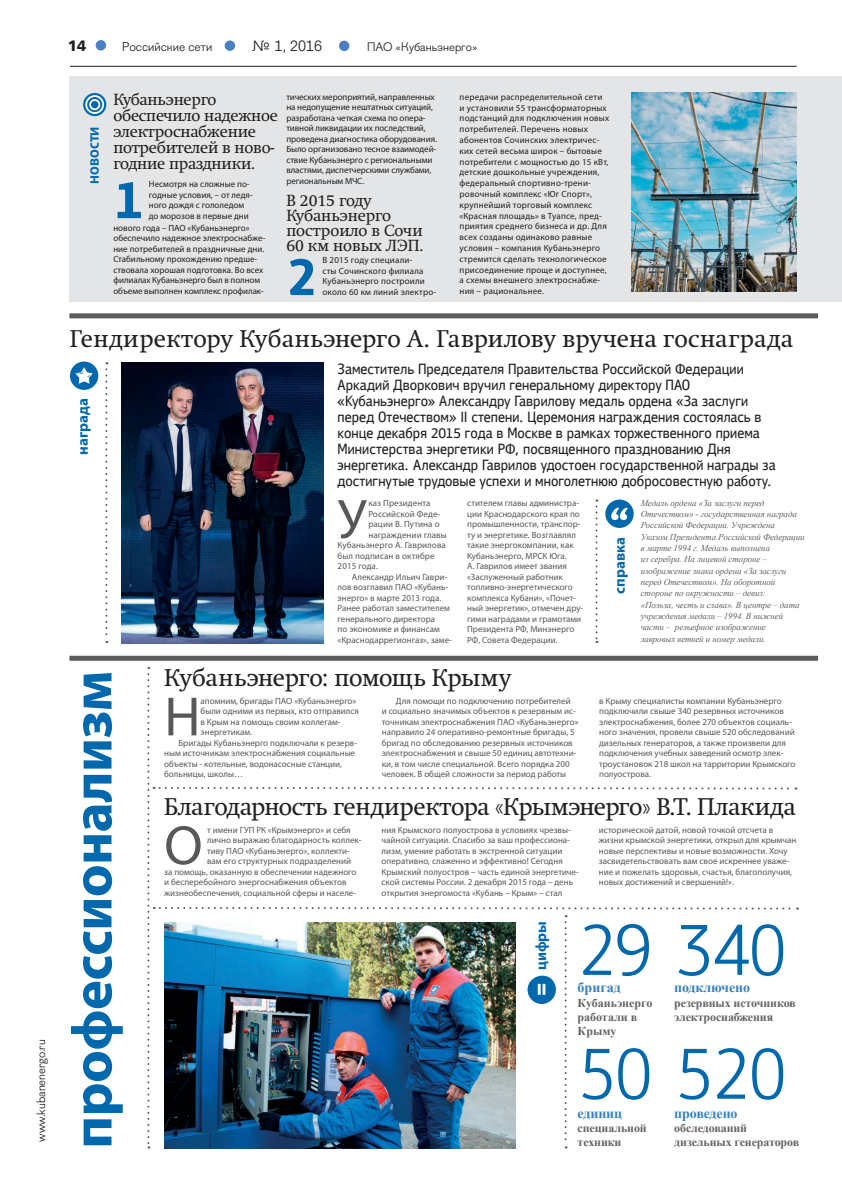
<style>
.page{position:relative;width:842px;height:1191px;background:#fff}
.page>*{position:absolute;margin:0;border:0;box-sizing:border-box;transform-origin:0 0}
.t1{font:700 57px "Myriad Pro";letter-spacing:-.01em;color:#0068ac}
.t2{font:55.7px "Myriad Pro";color:#57585a}
.t3{font:24px "Swift C";letter-spacing:-.005em;color:#231f20}
.t4{font:16px/16px "Swift C";letter-spacing:-.01em;color:#231f20}
.t5{font:16px "Figgins Sans";color:#231f20}
.t6{font:16px "Free Set Demi C";color:#0068ac;scale:.9 1}
.t7{font:700 15px "Myriad Pro";color:#0068ac}
.t8{font:15px "Free Set Bold C";color:#231f20}
.t9{font:700 14px "Times New Roman";letter-spacing:-.01em;color:#3680bd}
.t10{font:12.6px "Figgins Sans";color:#231f20}
.t11{font:700 12px/14.4px "Times New Roman";letter-spacing:-.01em;color:#636366}
.t12{font:12px "Figgins Sans";color:#231f20}
.t13{font:9px/10.5px "Myriad Pro";color:#57585a}
.t14{font:9px/10.8px "Myriad Pro";letter-spacing:.01em;color:#231f20}
.t15{font:italic 9px/11.3px "Times New Roman";letter-spacing:-.01em;color:#636366}
.t16{font:9px/10.5px "Myriad Pro";letter-spacing:-.01em;color:#231f20}
.s1{font-family:"Univers Black C";font-weight:400;font-size:20px;color:#fff}
</style>
<div class="page">
<div style="left:225px;top:40px;width:10px;height:11px;background:#4b7fc1;border-radius:50%"></div>
<div style="left:339px;top:41px;width:10px;height:10px;background:#4b7fc1;border-radius:50%"></div>
<div style="left:96px;top:40px;width:10px;height:10px;background:#4b7fc1;border-radius:50%"></div>
<hr style="left:70px;top:66px;width:727px;height:1px;background:#231f20">
<div style="left:70px;top:77px;width:772px;height:225px;background:#e4e5e7"></div>
<svg style="left:83px;top:93px;width:23px;height:23px"></svg>
<svg style="left:84px;top:94px;width:21px;height:21px"></svg>
<div style="left:69px;top:313px;width:749px;height:5px;background:#5c5c5f"></div>
<div style="left:69px;top:656px;width:749px;height:5px;background:#5c5c5f"></div>
<img style="left:631px;top:93px;width:166px;height:198px">
<svg style="left:105px;top:362px;width:2px;height:281px"></svg>
<div style="left:605px;top:499px;width:29px;height:29px;background:#0068ac;border-radius:50%"></div>
<svg style="left:611px;top:507px;width:17px;height:13px"></svg>
<svg style="left:595px;top:499px;width:2px;height:144px"></svg>
<div style="left:70px;top:361px;width:28px;height:29px;background:#0068ac;border-radius:50%"></div>
<svg style="left:75px;top:367px;width:18px;height:17px"></svg>
<img style="left:122px;top:362px;width:201px;height:282px">
<img style="left:147px;top:667px;width:651px;height:481px">
<h3 class="t12" style="left:34px;top:1141px;width:104px;rotate:-90deg">www.kubanenergo.ru</h3>
<h3 class="t8" style="left:68px;top:37px;width:20px">14</h3>
<h3 class="t10" style="left:122px;top:39px;width:92px">Российские сети</h3>
<h3 class="t5" style="left:252px;top:36px;width:71px">№ 1, 2016</h3>
<h3 class="t12" style="left:367px;top:40px;width:112px">ПАО «Кубаньэнерго»</h3>
<h3 class="t6" style="left:84px;top:184px;width:65px;rotate:-90deg">новости</h3>
<h3 class="t4" style="left:113px;top:92px;width:166px">Кубаньэнерго обеспечило надежное электроснабжение потребителей в ново&shy;годние праздники.</h3>
<p class="t14" style="left:149px;top:179px;width:105px;line-height:10.5px">Несмотря на сложные по&shy;годные условия, – от ледя&shy;ного дождя с гололедом до морозов в первые дни</p>
<p class="t14" style="left:113px;top:222px;width:154px;line-height:10.5px">нового года – ПАО «Кубаньэнерго» обеспечило надежное электроснабже&shy;ние потребителей в праздничные дни.<br>Стабильному прохождению предше&shy;ствовала хорошая подготовка. Во всех филиалах Кубаньэнерго был в полном объеме выполнен комплекс профилак-</p>
<p class="t16" style="left:286px;top:91px;width:152px">тических мероприятий, направленных на недопущение нештатных ситуаций, разработана четкая схема по опера&shy;тивной ликвидации их последствий, проведена диагностика оборудования.<br>Было организовано тесное взаимодей&shy;ствие Кубаньэнерго с региональными властями, диспетчерскими службами, региональным МЧС.</p>
<p class="t14" style="left:460px;top:91px;width:151px">передачи распределительной сети и установили 55 трансформаторных подстанций для подключения новых потребителей. Перечень новых абонентов Сочинских электричес&shy;ких сетей весьма широк – бытовые потребители с мощностью до 15 кВт, детские дошкольные учреждения, федеральный спортивно-трени&shy;ровочный комплекс «Юг Спорт», крупнейший торговый комплекс «Красная площадь» в Туапсе, пред&shy;приятия среднего бизнеса и др. Для всех созданы одинаково равные условия – компания Кубаньэнерго стремится сделать технологическое присоединение проще и доступнее, а схемы внешнего электроснабже&shy;ния – рациональнее.</p>
<h3 class="t4" style="left:286px;top:193px;width:139px;line-height:15px">В 2015 году<br>Кубаньэнерго построило в Сочи<br>60 км новых ЛЭП.</h3>
<p class="t14" style="left:322px;top:255px;width:115px;line-height:10.5px">В 2015 году специали-<br>сты Сочинского филиала<br>Кубаньэнерго построили около 60 км линий электро-</p>
<h3 class="t3" style="left:70px;top:325px;width:725px">Гендиректору Кубаньэнерго А. Гаврилову вручена госнаграда</h3>
<h3 class="t7" style="left:73px;top:455px;width:58px;rotate:-90deg">награда</h3>
<h1 class="t1" style="left:55px;top:1148px;width:479px;rotate:-90deg">профессионализм</h1>
<h2 class="t2" style="left:338px;top:485px;width:31px">У</h2>
<p class="t13" style="left:368px;top:498px;width:64px">каз Президента</p>
<p class="t13" style="left:368px;top:508px;width:74px">Российской Феде-</p>
<p class="t13" style="left:368px;top:519px;width:73px">рации В. Путина о</p>
<p class="t13" style="left:368px;top:529px;width:80px">награждении главы</p>
<p class="t13" style="left:338px;top:540px;width:110px">Кубаньэнерго А. Гаврилова</p>
<p class="t13" style="left:338px;top:550px;width:99px">был подписан в октябре</p>
<p class="t13" style="left:338px;top:561px;width:42px">2015 года.</p>
<p class="t13" style="left:352px;top:571px;width:97px">Александр Ильич Гаври-</p>
<p class="t13" style="left:338px;top:582px;width:112px">лов возглавил ПАО «Кубань-</p>
<p class="t13" style="left:338px;top:592px;width:105px">энерго» в марте 2013 года.</p>
<p class="t13" style="left:338px;top:603px;width:114px">Ранее работал заместителем</p>
<p class="t13" style="left:338px;top:613px;width:99px">генерального директора</p>
<p class="t13" style="left:338px;top:624px;width:104px">по экономике и финансам</p>
<p class="t13" style="left:338px;top:634px;width:116px">«Краснодаррегионгаз», заме-</p>
<p class="t13" style="left:467px;top:498px;width:118px">стителем главы администра&shy;ции Краснодарского края по промышленности, транспор&shy;ту и энергетике. Возглавлял такие энергокомпании, как<br>Кубаньэнерго, МРСК Юга.<br>А. Гаврилов имеет звания «Заслуженный работник топливно-энергетического комплекса Кубани», «Почет&shy;ный энергетик», отмечен дру&shy;гими наградами и грамотами<br>Президента РФ, Минэнерго<br>РФ, Совета Федерации.</p>
<h3 class="t7" style="left:610px;top:593px;width:58px;rotate:-90deg">справка</h3>
<p class="t15" style="left:641px;top:497px;width:165px">Медаль ордена «За заслуги перед Отечеством» - государственная награда Российской Федерации. Учреждена<br>Указом Президента Российской Федерации в марте 1994 г. Медаль выполнена<br>из серебра. На лицевой стороне – изображение знака ордена «За заслуги перед Отечеством». На оборотной стороне по окружности – девиз:<br>«Польза, честь и слава». В центре – дата учреждения медали – 1994. В нижней части – рельефное изображение<br>лавровых ветвей и номер медали.</p>
<h3 class="t3" style="left:164px;top:663px;width:349px">Кубаньэнерго: помощь Крыму</h3>
<p class="t13" style="left:382px;top:695px;width:198px;text-indent:14px">Для помощи по подключению потребителей<br>и социально значимых объектов к резервным ис&shy;точникам электроснабжения ПАО «Кубаньэнерго» направило 24 оперативно-ремонтные бригады, 5 бригад по обследованию резервных источников электроснабжения и свыше 50 единиц автотехни&shy;ки, в том числе специальной. Всего порядка 200 человек. В общей сложности за период работы</p>
<p class="t13" style="left:599px;top:695px;width:198px">в Крыму специалисты компании Кубаньэнерго подключили свыше 340 резервных источников электроснабжения, более 270 объектов социаль&shy;ного значения, провели свыше 520 обследований дизельных генераторов, а также произвели для подключения учебных заведений осмотр элек&shy;троустановок 218 школ на тарритории Крымского полуострова.</p>
<h2 class="t2" style="left:164px;top:682px;width:38px">Н</h2>
<p class="t13" style="left:201px;top:695px;width:157px">апомним, бригады ПАО «Кубаньэнерго»</p>
<p class="t13" style="left:201px;top:706px;width:160px">были одними из первых, кто отправился</p>
<p class="t13" style="left:201px;top:716px;width:142px">в Крым на помощь своим коллегам-</p>
<p class="t13" style="left:201px;top:727px;width:53px">энергетикам.</p>
<p class="t13" style="left:178px;top:737px;width:180px">Бригады Кубаньэнерго подключали к резерв-</p>
<p class="t13" style="left:164px;top:748px;width:192px">ным источникам электроснабжения социальные</p>
<p class="t13" style="left:164px;top:758px;width:179px">объекты - котельные, водонасосные станции,</p>
<p class="t13" style="left:164px;top:769px;width:80px">больницы, школы…</p>
<h3 class="t3" style="left:164px;top:792px;width:633px">Благодарность гендиректора «Крымэнерго» В.Т. Плакида</h3>
<h2 class="t2" style="left:164px;top:811px;width:40px">О</h2>
<p class="t13" style="left:207px;top:824px;width:145px">т имени ГУП РК «Крымэнерго» и себя</p>
<p class="t13" style="left:382px;top:824px;width:199px">ния Крымского полуострова в условиях чрезвы&shy;чайной ситуации. Спасибо за ваш профессиона&shy;лизм, умение работать в экстренной ситуации оперативно, слаженно и эффективно! Сегодня Крымский полуостров – часть единой энергетиче&shy;ской системы России. 2 декабря 2015 года – день открытия энергомоста «Кубань – Крым» – стал</p>
<p class="t13" style="left:599px;top:824px;width:199px">исторической датой, новой точкой отсчета в жизни крымской энергетики, открыл для крымчан новые перспективы и новые возможности. Хочу засвидетельствовать вам свое искреннее уваже&shy;ние и пожелать здоровья, счастья, благополучия, новых достижений и свершений!».</p>
<p class="t13" style="left:207px;top:834px;width:156px">лично выражаю благодарность коллек-</p>
<p class="t13" style="left:207px;top:845px;width:144px">тиву ПАО «Кубаньэнерго», коллекти-</p>
<p class="t13" style="left:207px;top:855px;width:145px">вам его структурных подразделений</p>
<p class="t13" style="left:164px;top:866px;width:194px">за помощь, оказанную в обеспечении надежного</p>
<p class="t13" style="left:164px;top:876px;width:184px">и бесперебойного энергоснабжения объектов</p>
<p class="t13" style="left:164px;top:887px;width:193px">жизнеобеспечения, социальной сферы и населе-</p>
<h3 class="t7" style="left:531px;top:996px;width:77px;rotate:-90deg"><span class="s1">=</span> цифры</h3>
<h3 class="t9" style="left:578px;top:977px;width:45px">бригад</h3>
<h3 class="t11" style="left:578px;top:995px;width:76px">Кубаньэнерго работали в<br>Крыму</h3>
<h3 class="t11" style="left:674px;top:995px;width:123px"><sup>✓✔</sup>резервных источников электроснабжения</h3>
<h3 class="t9" style="left:674px;top:977px;width:77px">подключено</h3>
<h3 class="t9" style="left:578px;top:1103px;width:46px">единиц</h3>
<h3 class="t11" style="left:578px;top:1120px;width:71px">специальной техники</h3>
<h3 class="t9" style="left:674px;top:1103px;width:65px">проведено</h3>
<h3 class="t11" style="left:674px;top:1120px;width:126px">обследований дизельных генераторов</h3>
</div>
